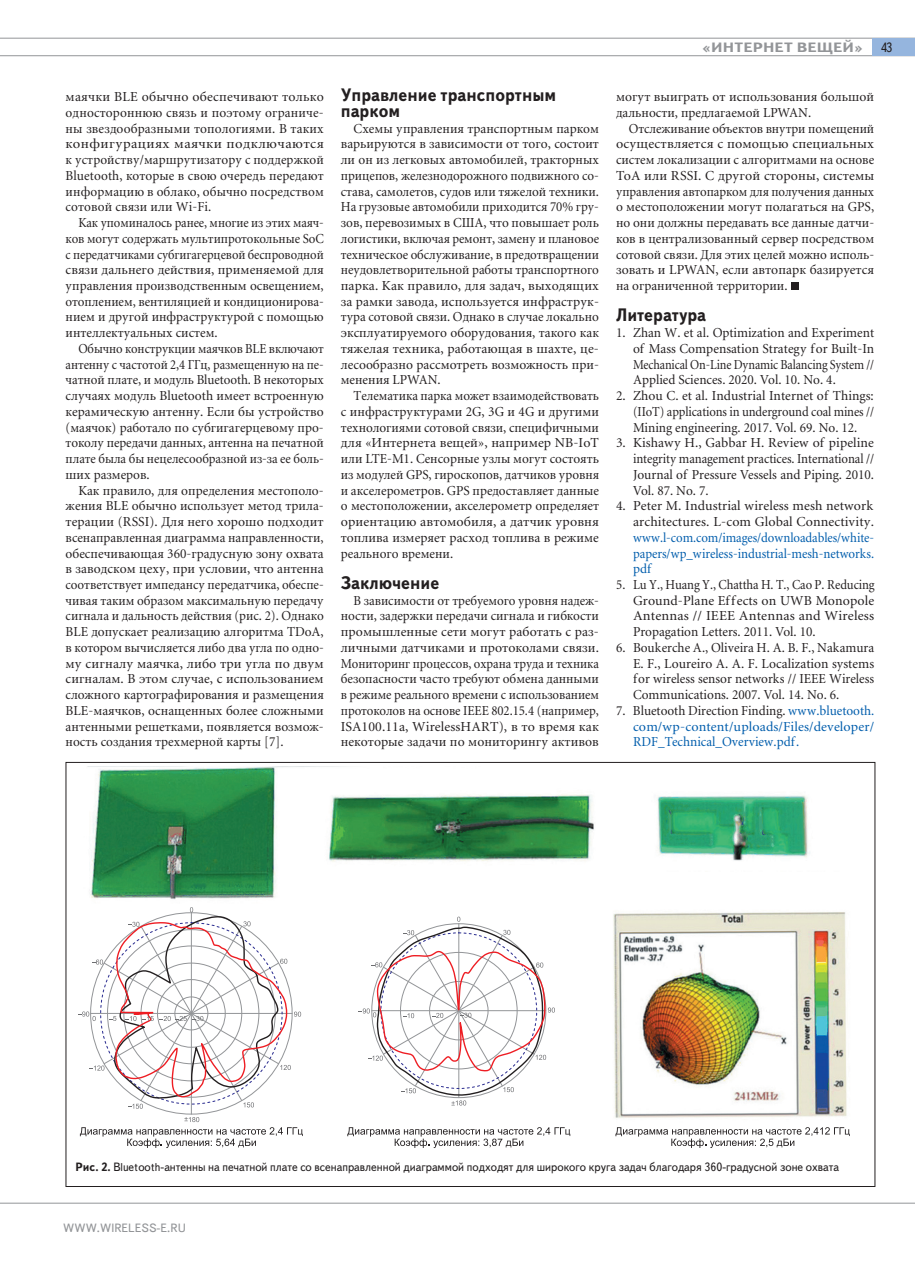
<style>
.page{position:relative;width:915px;height:1263px;background:#fff}
.page>*{position:absolute;margin:0;border:0;box-sizing:border-box;transform-origin:0 0}
.t1{font:700 18px/15.8px "Text Book C";color:#231f20;scale:.94 1}
.t2{font:13.5px/15.8px "Miniature";color:#231f20;text-align:justify}
.t3{font:13.5px/15.8px "Miniature";color:#231f20;text-align:justify;scale:.94 1}
.t4{font:13.5px/15.8px "Miniature";color:#231f20;text-align:justify;scale:.91 1}
.t5{font:13.5px/15.8px "Miniature";color:#231f20;text-align:justify;scale:.96 1}
.t6{font:13.5px/15.8px "Miniature";color:#015dac;text-align:justify;scale:.96 1}
.t7{font:13.5px/15.8px "Miniature";color:#015dac;text-align:justify;scale:.93 1}
.t8{font:700 13.5px "Text Book C";letter-spacing:.01em;color:#939598;scale:1.17 1}
.t9{font:13.5px "Text Book C";color:#231f20;scale:.9 1}
.t10{font:12px "Text Book C";color:#231f20;scale:.95 1}
.t11{font:12px "Text Book C";color:#939598}
.s1{color:#231f20}
.s2{font-weight:700}
</style>
<div class="page">
<hr style="left:0;top:1203px;width:914px;height:1px;background:#939598">
<hr style="left:0;top:38px;width:914px;height:1px;background:#939598">
<hr style="left:0;top:55px;width:914px;height:1px;background:#939598">
<div style="left:872px;top:38px;width:42px;height:18px;background:#95b5de"></div>
<div style="left:790px;top:282px;width:8px;height:8px;background:#231f20"></div>
<img style="left:79px;top:766px;width:771px;height:370px">
<hr style="left:191px;top:913px;width:1px;height:201px;background:#939598">
<svg style="left:78px;top:907px;width:223px;height:202px"></svg>
<svg style="left:358px;top:917px;width:196px;height:188px"></svg>
<svg style="left:347px;top:1127px;width:223px;height:21px"></svg>
<svg style="left:80px;top:1117px;width:223px;height:31px"></svg>
<svg style="left:615px;top:1127px;width:234px;height:21px"></svg>
<p class="t2" style="left:66px;top:90px;width:259px">маячки BLE обычно обеспечивают только одностороннюю связь и поэтому ограниче&shy;ны звездообразными топологиями. В таких конфигурациях маячки подключаются к устройству/маршрутизатору с поддержкой Bluetooth, которые в свою очередь передают информацию в облако, обычно посредством сотовой связи или Wi-Fi.</p>
<p class="t4" style="left:66px;top:216px;width:285px;text-indent:13px">Как упоминалось ранее, многие из этих маяч&shy;ков могут содержать мультипротокольные SoC с передатчиками субгигагерцевой беспроводной связи дальнего действия, применяемой для управления производственным освещением, отоплением, вентиляцией и кондиционирова&shy;нием и другой инфраструктурой с помощью интеллектуальных систем.</p>
<p class="t4" style="left:66px;top:342px;width:285px;text-indent:13px">Обычно конструкции маячков BLE включают антенну с частотой 2,4 ГГц, размещенную на пе&shy;чатной плате, и модуль Bluetooth. В некоторых случаях модуль Bluetooth имеет встроенную керамическую антенну. Если бы устройство (маячок) работало по субгигагерцевому про&shy;токолу передачи данных, антенна на печатной плате была бы нецелесообразной из-за ее боль&shy;ших размеров.</p>
<p class="t2" style="left:66px;top:483px;width:259px;text-indent:13px">Как правило, для определения местополо&shy;жения BLE обычно использует метод трила&shy;терации (RSSI). Для него хорошо подходит всенаправленная диаграмма направленности, обеспечивающая 360-градусную зону охвата в заводском цеху, при условии, что антенна соответствует импедансу передатчика, обеспе&shy;чивая таким образом максимальную передачу сигнала и дальность действия (рис. 2). Однако BLE допускает реализацию алгоритма TDoA, в котором вычисляется либо два угла по одно&shy;му сигналу маячка, либо три угла по двум сигналам. В этом случае, с использованием сложного картографирования и размещения BLE-маячков, оснащенных более сложными антенными решетками, появляется возмож&shy;ность создания трехмерной карты [7].</p>
<h1 class="t1" style="left:340px;top:87px;width:231px">Управление транспортным парком</h1>
<p class="t2" style="left:340px;top:122px;width:260px;text-indent:13px">Схемы управления транспортным парком варьируются в зависимости от того, состоит ли он из легковых автомобилей, тракторных прицепов, железнодорожного подвижного со&shy;става, самолетов, судов или тяжелой техники.<br>На грузовые автомобили приходится 70% гру&shy;зов, перевозимых в США, что повышает роль логистики, включая ремонт, замену и плановое техническое обслуживание, в предотвращении неудовлетворительной работы транспортного парка. Как правило, для задач, выходящих за рамки завода, используется инфраструк&shy;тура сотовой связи. Однако в случае локально эксплуатируемого оборудования, такого как тяжелая техника, работающая в шахте, це&shy;лесообразно рассмотреть возможность при&shy;менения LPWAN.</p>
<p class="t3" style="left:340px;top:389px;width:276px;text-indent:13px">Телематика парка может взаимодействовать с инфраструктурами 2G, 3G и 4G и другими технологиями сотовой связи, специфичными для «Интернета вещей», например NB-IoT или LTE-M1. Сенсорные узлы могут состоять из модулей GPS, гироскопов, датчиков уровня и акселерометров. GPS предоставляет данные о местоположении, акселерометр определяет ориентацию автомобиля, а датчик уровня топлива измеряет расход топлива в режиме реального времени.</p>
<h1 class="t1" style="left:340px;top:575px;width:106px">Заключение</h1>
<p class="t3" style="left:340px;top:594px;width:276px;text-indent:13px">В зависимости от требуемого уровня надеж&shy;ности, задержки передачи сигнала и гибкости промышленные сети могут работать с раз&shy;личными датчиками и протоколами связи.<br>Мониторинг процессов, охрана труда и техника безопасности часто требуют обмена данными в режиме реального времени с использованием протоколов на основе IEEE 802.15.4 (например, ISA100.11a, WirelessHART), в то время как некоторые задачи по мониторингу активов</p>
<p class="t8" style="left:701px;top:40px;width:140px">«ИНТЕРНЕТ ВЕЩЕЙ»</p>
<p class="t9" style="left:880px;top:40px;width:14px">43</p>
<p class="t2" style="left:615px;top:90px;width:259px">могут выиграть от использования большой дальности, предлагаемой LPWAN.</p>
<p class="t3" style="left:615px;top:122px;width:276px;text-indent:13px">Отслеживание объектов внутри помещений осуществляется с помощью специальных систем локализации с алгоритмами на основе ToA или RSSI. С другой стороны, системы управления автопарком для получения данных о местоположении могут полагаться на GPS, но они должны передавать все данные датчи&shy;ков в централизованный сервер посредством сотовой связи. Для этих целей можно исполь&shy;зовать и LPWAN, если автопарк базируется на ограниченной территории.</p>
<h1 class="t1" style="left:615px;top:307px;width:97px">Литература</h1>
<p class="t5" style="left:632px;top:326px;width:252px;text-indent:-17px">1. Zhan W. et al. Optimization and Experiment of Mass Compensation Strategy for Built-In Mechanical On-Line Dynamic Balancing System // Applied Sciences. 2020. Vol. 10. No. 4.</p>
<p class="t2" style="left:632px;top:389px;width:242px;text-indent:-17px">2. Zhou C. et al. Industrial Internet of Things: (IIoT) applications in underground coal mines // Mining engineering. 2017. Vol. 69. No. 12.</p>
<p class="t2" style="left:632px;top:436px;width:243px;text-indent:-17px">3. Kishawy H., Gabbar H. Review of pipeline integrity management practices. International // Journal of Pressure Vessels and Piping. 2010.<br>Vol. 87. No. 7.</p>
<p class="t2" style="left:615px;top:499px;width:259px;text-align:right">4. Peter M. Industrial wireless mesh network architectures. L-com Global Connectivity.</p>
<p class="t7" style="left:632px;top:531px;width:261px">www.l-com.com/images/downloadables/white&shy;papers/wp_wireless-industrial-mesh-networks. pdf</p>
<p class="t4" style="left:632px;top:578px;width:267px;text-indent:-17px">5. Lu Y., Huang Y., Chattha H. T., Cao P. Reducing Ground-Plane Effects on UWB Monopole Antennas // IEEE Antennas and Wireless Propagation Letters. 2011. Vol. 10.</p>
<p class="t5" style="left:632px;top:641px;width:252px;text-indent:-17px">6. Boukerche A., Oliveira H. A. B. F., Nakamura E. F., Loureiro A. A. F. Localization systems for wireless sensor networks // IEEE Wireless Communications. 2007. Vol. 14. No. 6.</p>
<p class="t6" style="left:632px;top:704px;width:253px;text-indent:-17px"><span class="s1">7. Bluetooth Direction Finding.</span> www.bluetooth. com/wp-content/uploads/Files/developer/ RDF_Technical_Overview.pdf.</p>
<p class="t10" style="left:76px;top:1160px;width:804px"><span class="s2">Рис. 2.</span> Bluetooth-антенны на печатной плате со всенаправленной диаграммой подходят для широкого круга задач благодаря 360-градусной зоне охвата</p>
<p class="t11" style="left:63px;top:1222px;width:124px">WWW.WIRELESS-E.RU</p>
</div>
